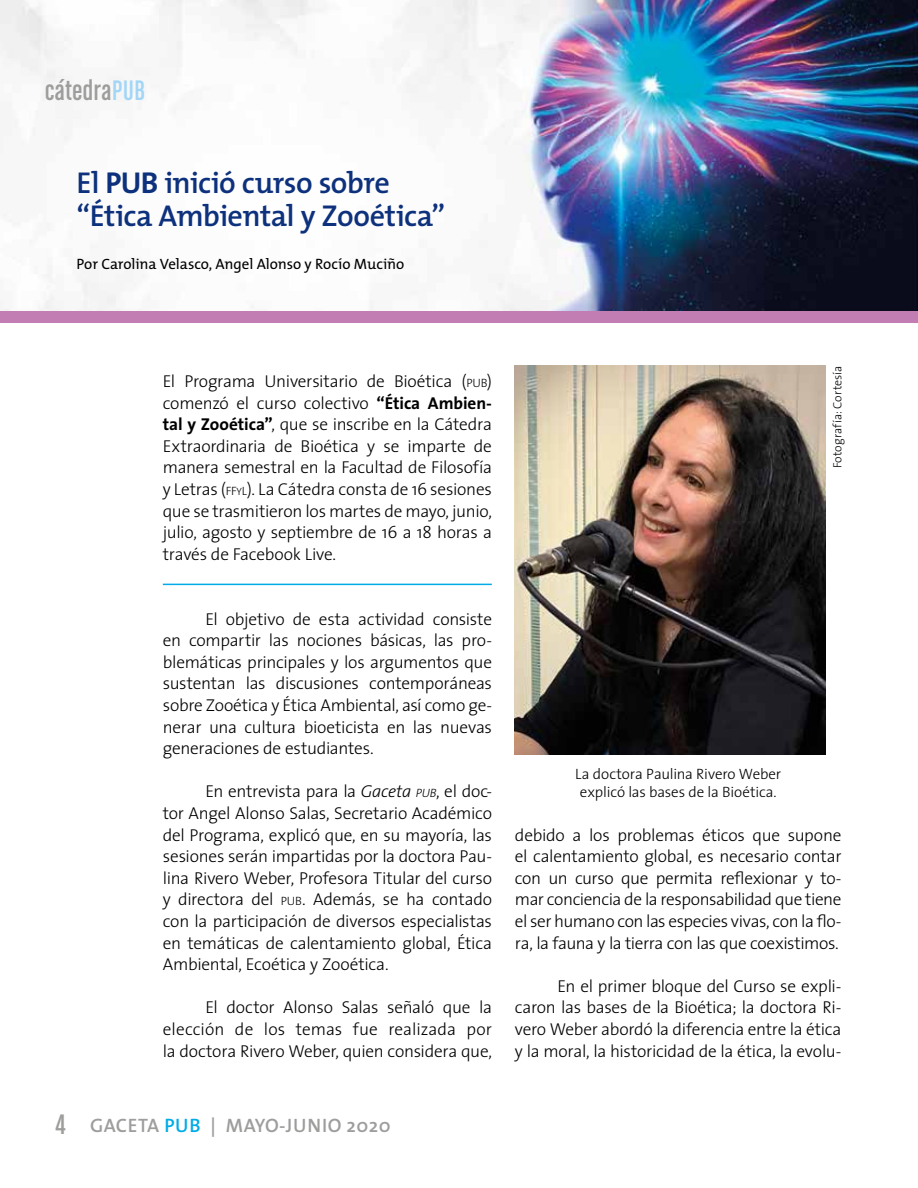
<style>
.page{position:relative;width:918px;height:1188px;background:#fff}
.page>*{position:absolute;margin:0;border:0;box-sizing:border-box;transform-origin:0 0}
.t1{font:600 30.3px/33.3px "The Mix";letter-spacing:-.02em;color:#0d317c}
.t2{font:30px "Chalet Comprime Cologne Sixty";letter-spacing:.025em;color:#9d9d9c}
.t3{font:600 19.5px "The Sans";letter-spacing:.025em;color:#9d9d9c}
.t4{font:300 17.25px/21.6px "The Sans";letter-spacing:-.015em;color:#000;text-align:justify}
.t5{font:300 15px/18px "The Sans";letter-spacing:-.01em;color:#000;text-align:center}
.t6{font:15px "The Mix";letter-spacing:-.005em;color:#000}
.t7{font:300 12px "The Sans";color:#000}
.s1{color:#a2d6f6}
.s2{font-weight:700}
.s3{font-size:12.15px}
.s4{font-size:10.5px}
.s5{font-style:italic}
.s6{font-style:italic;font-size:12.15px}
.s7{font-family:"Chalet Comprime Cologne Sixty";font-weight:400;font-size:30px}
.s8{color:#00abe7}
</style>
<div class="page">
<img style="left:0;top:0;width:918px;height:311px">
<div style="left:0;top:311px;width:918px;height:11px;background:#c27db3"></div>
<hr style="left:163px;top:584px;width:329px;height:1px;background:#00abe7">
<img style="left:515px;top:365px;width:311px;height:389px">
<h2 class="t2" style="left:45px;top:74px;width:101px">cátedra<span class="s1">PUB</span></h2>
<h1 class="t1" style="left:77px;top:165px;width:370px">El <span class="s2">PUB</span> inició curso sobre “Ética Ambiental y Zooética”</h1>
<p class="t6" style="left:77px;top:251px;width:329px">Por Carolina Velasco, Angel Alonso y Rocío Muciño</p>
<p class="t4" style="left:163px;top:370px;width:331px">El Programa Universitario de Bioética (<span class="s3">pub</span>) comenzó el curso colectivo <span class="s2">“Ética Ambien&shy;tal y Zooética”</span>, que se inscribe en la Cátedra Extraordinaria de Bioética y se imparte de manera semestral en la Facultad de Filosofía y Letras (<span class="s3">ff</span><span class="s4">y</span><span class="s3">l</span>). La Cátedra consta de 16 sesiones que se trasmitieron los martes de mayo, junio, julio, agosto y septiembre de 16 a 18 horas a través de Facebook Live.</p>
<p class="t4" style="left:163px;top:607px;width:331px;text-indent:43px">El objetivo de esta actividad consiste en compartir las nociones básicas, las pro&shy;blemáticas principales y los argumentos que sustentan las discusiones contemporáneas sobre Zooética y Ética Ambiental, así como ge&shy;nerar una cultura bioeticista en las nuevas generaciones de estudiantes.</p>
<p class="t4" style="left:163px;top:780px;width:331px;text-indent:43px">En entrevista para la <span class="s5">Gaceta</span> <span class="s6">pub</span>, el doc&shy;tor Angel Alonso Salas, Secretario Académico del Programa, explicó que, en su mayoría, las sesiones serán impartidas por la doctora Pau&shy;lina Rivero Weber, Profesora Titular del curso y directora del <span class="s3">pub</span>. Además, se ha contado con la participación de diversos especialistas en temáticas de calentamiento global, Ética Ambiental, Ecoética y Zooética.</p>
<p class="t4" style="left:163px;top:996px;width:331px;text-indent:43px">El doctor Alonso Salas señaló que la elección de los temas fue realizada por la doctora Rivero Weber, quien considera que,</p>
<p class="t3" style="left:56px;top:1109px;width:337px"><span class="s7">4</span> GACETA <span class="s8">PUB</span> | MAYO-JUNIO 2020</p>
<p class="t7" style="left:827px;top:468px;width:104px;rotate:-90deg">Fotografía: Cortesía</p>
<p class="t5" style="left:575px;top:765px;width:208px">La doctora Paulina Rivero Weber explicó las bases de la Bioética.</p>
<p class="t4" style="left:515px;top:823px;width:328px">debido a los problemas éticos que supone el calentamiento global, es necesario contar con un curso que permita reflexionar y to&shy;mar conciencia de la responsabilidad que tiene el ser humano con las especies vivas, con la flo&shy;ra, la fauna y la tierra con las que coexistimos.</p>
<p class="t4" style="left:515px;top:975px;width:328px;text-indent:43px">En el primer bloque del Curso se expli&shy;caron las bases de la Bioética; la doctora Ri&shy;vero Weber abordó la diferencia entre la ética y la moral, la historicidad de la ética, la evolu-</p>
</div>
